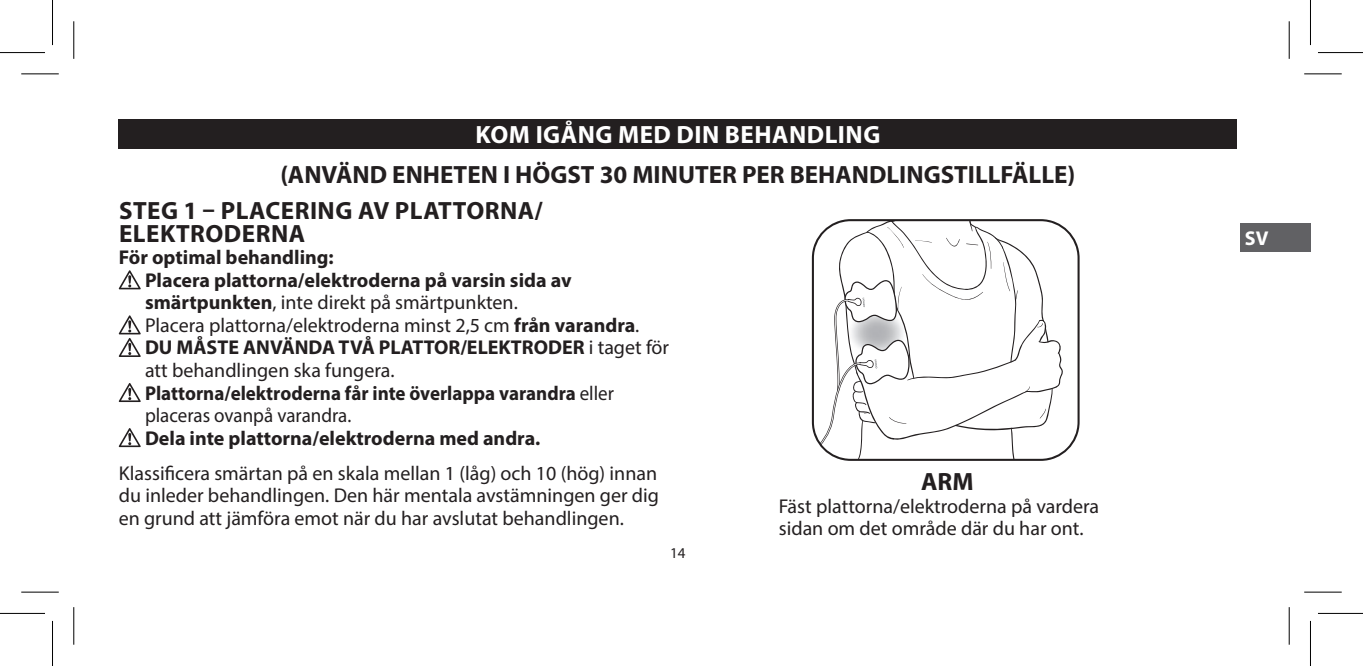
<style>
.page{position:relative;width:1363px;height:666px;background:#fff}
.page>*{position:absolute;margin:0;border:0;box-sizing:border-box;transform-origin:0 0}
.t1{font:700 25px "Myriad Pro";color:#231f20}
.t2{font:700 25px/22.5px "Myriad Pro";letter-spacing:.02em;color:#231f20}
.t3{font:700 25px "Myriad Pro";letter-spacing:.02em;color:#fff}
.t4{font:700 20px/22.5px "Myriad Pro";color:#231f20}
.t5{font:20px/22.5px "Myriad Pro";color:#231f20}
.t6{font:700 20px "Myriad Pro";color:#fff}
.t7{font:15px "Myriad Pro";color:#231f20}
.s1{font-weight:400}
</style>
<div class="page">
<div style="left:119px;top:119px;width:1118px;height:29px;background:#231f20"></div>
<div style="left:1239px;top:223px;width:71px;height:28px;background:#616164"></div>
<svg style="left:812px;top:219px;width:267px;height:241px"></svg>
<svg style="left:119px;top:270px;width:22px;height:19px"></svg>
<svg style="left:119px;top:315px;width:22px;height:41px"></svg>
<svg style="left:119px;top:383px;width:22px;height:18px"></svg>
<svg style="left:119px;top:428px;width:22px;height:18px"></svg>
<hr style="left:21px;top:73px;width:38px;height:1px;background:#000">
<hr style="left:1304px;top:73px;width:37px;height:1px;background:#000">
<hr style="left:21px;top:591px;width:38px;height:1px;background:#000">
<hr style="left:1304px;top:591px;width:37px;height:1px;background:#000">
<hr style="left:73px;top:21px;width:1px;height:38px;background:#000">
<hr style="left:73px;top:606px;width:1px;height:38px;background:#000">
<hr style="left:1288px;top:21px;width:1px;height:38px;background:#000">
<hr style="left:1288px;top:606px;width:1px;height:38px;background:#000">
<hr style="left:0;top:52px;width:45px;height:1px;background:#000">
<hr style="left:1318px;top:52px;width:45px;height:1px;background:#000">
<hr style="left:0;top:612px;width:45px;height:1px;background:#000">
<hr style="left:1318px;top:612px;width:45px;height:1px;background:#000">
<hr style="left:52px;top:0;width:1px;height:45px;background:#000">
<hr style="left:52px;top:620px;width:1px;height:45px;background:#000">
<hr style="left:1310px;top:0;width:1px;height:45px;background:#000">
<hr style="left:1310px;top:620px;width:1px;height:45px;background:#000">
<p class="t3" style="left:475px;top:118px;width:406px">KOM IGÅNG MED DIN BEHANDLING</p>
<p class="t1" style="left:281px;top:158px;width:794px">(ANVÄND ENHETEN I HÖGST 30 MINUTER PER BEHANDLINGSTILLFÄLLE)</p>
<p class="t2" style="left:119px;top:198px;width:425px">STEG 1 – PLACERING AV PLATTORNA/<br>ELEKTRODERNA</p>
<p class="t4" style="left:145px;top:245px;width:525px;text-indent:-26px">För optimal behandling:<br>Placera plattorna/elektroderna på varsin sida av smärtpunkten<span class="s1">, inte direkt på smärtpunkten.<br>Placera plattorna/elektroderna minst 2,5 cm</span> från varandra<span class="s1">.<br></span>DU MÅSTE ANVÄNDA TVÅ PLATTOR/ELEKTRODER <span class="s1">i taget för att behandlingen ska fungera.<br></span>Plattorna/elektroderna får inte överlappa varandra <span class="s1">eller placeras ovanpå varandra.</span></p>
<p class="t4" style="left:145px;top:425px;width:397px">Dela inte plattorna/elektroderna med andra.</p>
<p class="t5" style="left:119px;top:461px;width:542px;text-align:justify">Klassificera smärtan på en skala mellan 1 (låg) och 10 (hög) innan du inleder behandlingen. Den här mentala avstämningen ger dig en grund att jämföra emot när du har avslutat behandlingen.</p>
<p class="t7" style="left:670px;top:543px;width:17px">14</p>
<p class="t1" style="left:921px;top:465px;width:54px">ARM</p>
<p class="t5" style="left:779px;top:494px;width:322px">Fäst plattorna/elektroderna på vardera sidan om det område där du har ont.</p>
<p class="t6" style="left:1244px;top:224px;width:25px">SV</p>
</div>
